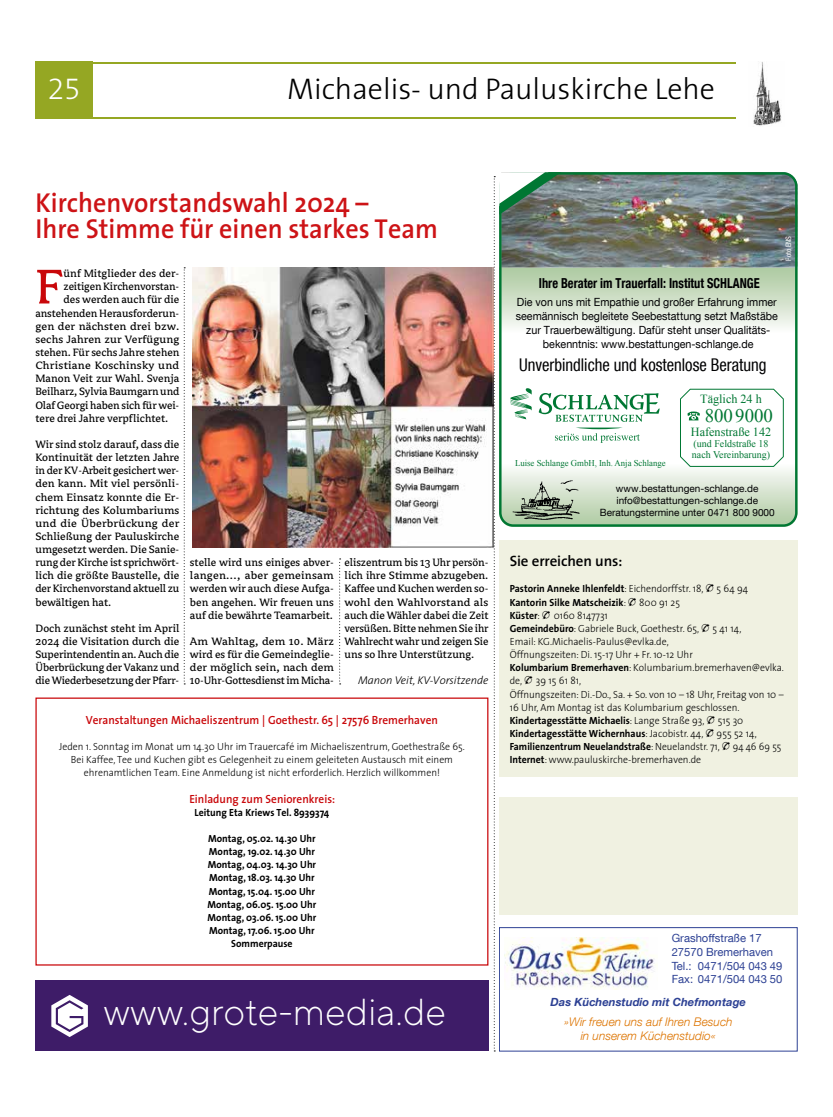
<style>
.page{position:relative;width:833px;height:1117px;background:#fff}
.page>*{position:absolute;margin:0;border:0;box-sizing:border-box;transform-origin:0 0}
.t1{font:54.12px "Avance Pro";color:#c9070a}
.t2{font:300 37.5px "TT Norms Pro";color:#fff}
.t3{font:300 30px "The Sans";color:#000}
.t4{font:30px "The Sans Light Expert";color:#fff}
.t5{font:600 27.5px/26.2px "The Sans";color:#cd1316;scale:.95 1}
.t6{font:19.12px "Times New Roman";color:#073}
.t7{font:condensed 17.5px "Helvetica Neue LT Com";color:#000002;scale:.95 1}
.t8{font:600 15px "The Sans";letter-spacing:-.01em;color:#000}
.t9{font:700 condensed 13.75px "Helvetica Neue LT Com";color:#000002;scale:.9 1}
.t10{font:12.38px "Times New Roman";color:#073}
.t11{font:11.88px/13.1px "Avance Pro";letter-spacing:-.005em;color:#000;text-align:justify}
.t12{font:11.88px/13.1px "Avance Pro";letter-spacing:-.005em;color:#000;text-align:justify;scale:1.05 1}
.t13{font:600 11.88px "The Sans";color:#c9070a;scale:.95 1}
.t14{font:italic 300 11.88px/14.4px "Helvetica Neue LT Com";color:#dd7400;text-align:center}
.t15{font:11.88px "Avance Pro";letter-spacing:.015em;color:#000;scale:1.05 1}
.t16{font:11.88px "Avance Pro";letter-spacing:-.005em;color:#000;scale:1.04 1}
.t17{font:11.25px/13.8px "Helvetica Neue LT Com";color:#000002;text-align:center;scale:.95 1}
.t18{font:11.25px/13.8px "Helvetica Neue LT Com";color:#2d4194}
.t19{font:italic 700 11.25px "Helvetica Neue LT Com";color:#2d4194}
.t20{font:italic 300 11.25px "The Sans";color:#000}
.t21{font:300 10.38px/13.1px "The Sans";color:#000;scale:.95 1}
.t22{font:700 10.38px/13.1px "The Sans";color:#000;text-align:center;scale:.95 1}
.t23{font:10.12px/11.2px "Times New Roman";color:#073}
.t24{font:10px/12px "Helvetica Neue LT Com";color:#000002;text-align:center}
.t25{font:8.88px "Times New Roman";color:#073}
.t26{font:condensed 7.5px "Helvetica Neue LT Com";color:#fff}
.s1{font-weight:700}
.s2{font-family:"European Pi Three";font-weight:400;font-size:11.25px}
</style>
<div class="page">
<div style="left:499px;top:797px;width:298px;height:117px;background:#f0f1e1"></div>
<div style="left:35px;top:62px;width:58px;height:57px;background:#95a723"></div>
<hr style="left:35px;top:62px;width:705px;height:1px;background:#95a723">
<hr style="left:35px;top:117px;width:705px;height:2px;background:#95a723">
<div style="left:735px;top:52px;width:62px;height:75px;background:#fff"></div>
<img style="left:753px;top:62px;width:28px;height:64px">
<div style="left:499px;top:539px;width:298px;height:237px;background:#f0f1e1"></div>
<svg style="left:659px;top:267px;width:138px;height:259px"></svg>
<img style="left:659px;top:175px;width:138px;height:92px">
<hr style="left:522px;top:454px;width:152px;height:1px;background:#fff">
<div style="left:680px;top:388px;width:104px;height:79px;border:1px solid #073;border-radius:10px"></div>
<svg style="left:687px;top:411px;width:13px;height:9px"></svg>
<div style="left:499px;top:927px;width:298px;height:124px;border:1px solid #2d4194"></div>
<img style="left:193px;top:267px;width:300px;height:280px">
<svg style="left:184px;top:267px;width:1px;height:417px"></svg>
<svg style="left:339px;top:558px;width:2px;height:126px"></svg>
<svg style="left:494px;top:172px;width:165px;height:879px"></svg>
<div style="left:35px;top:980px;width:453px;height:71px;background:#3e1c68"></div>
<svg style="left:51px;top:995px;width:37px;height:41px"></svg>
<div style="left:35px;top:697px;width:453px;height:268px;border:1px solid #c9070a"></div>
<h3 class="t4" style="left:48px;top:64px;width:35px">25</h3>
<h3 class="t3" style="left:287px;top:64px;width:429px">Michaelis- und Pauluskirche Lehe</h3>
<h3 class="t5" style="left:35px;top:188px;width:425px">Kirchenvorstandswahl 2024 –<br>Ihre Stimme für einen starkes Team</h3>
<p class="t26" style="left:784px;top:260px;width:26px;rotate:-90deg">Foto ENS</p>
<h1 class="t1" style="left:35px;top:257px;width:30px">F</h1>
<p class="t11" style="left:64px;top:267px;width:117px">ünf Mitglieder des der-</p>
<p class="t11" style="left:64px;top:280px;width:117px">zeitigen Kirchenvorstan-</p>
<p class="t11" style="left:64px;top:293px;width:117px">des werden auch für die</p>
<p class="t11" style="left:35px;top:306px;width:145px">anstehenden Herausforderun-</p>
<p class="t15" style="left:35px;top:319px;width:138px">gen der nächsten drei bzw.</p>
<p class="t16" style="left:35px;top:332px;width:140px">sechs Jahren zur Verfügung</p>
<p class="t11" style="left:35px;top:346px;width:145px">stehen. Für sechs Jahre stehen</p>
<p class="t15" style="left:35px;top:359px;width:138px">Christiane Koschinsky und</p>
<p class="t11" style="left:35px;top:372px;width:145px">Manon Veit zur Wahl. Svenja</p>
<p class="t11" style="left:35px;top:385px;width:145px">Beilharz, Sylvia Baumgarn und</p>
<p class="t11" style="left:35px;top:398px;width:145px">Olaf Georgi haben sich für wei-</p>
<p class="t11" style="left:35px;top:411px;width:134px">tere drei Jahre verpflichtet.</p>
<p class="t11" style="left:35px;top:438px;width:145px">Wir sind stolz darauf, dass die Kontinuität der letzten Jahre in der KV-Arbeit gesichert wer&shy;den kann. Mit viel persönli&shy;chem Einsatz konnte die Er&shy;richtung des Kolumbariums und die Überbrückung der Schließung der Pauluskirche umgesetzt werden. Die Sanie&shy;rung der Kirche ist sprichwört&shy;lich die größte Baustelle, die der Kirchenvorstand aktuell zu bewältigen hat.</p>
<p class="t11" style="left:35px;top:621px;width:145px">Doch zunächst steht im April 2024 die Visitation durch die Superintendentin an. Auch die Überbrückung der Vakanz und die Wiederbesetzung der Pfarr-</p>
<p class="t11" style="left:190px;top:556px;width:145px">stelle wird uns einiges abver&shy;langen…, aber gemeinsam werden wir auch diese Aufga&shy;ben angehen. Wir freuen uns auf die bewährte Teamarbeit.</p>
<p class="t12" style="left:190px;top:635px;width:139px">Am Wahltag, dem 10. März wird es für die Gemeindeglie&shy;der möglich sein, nach dem 10-Uhr-Gottesdienst im Micha-</p>
<p class="t11" style="left:344px;top:556px;width:145px">eliszentrum bis 13 Uhr persön&shy;lich ihre Stimme abzugeben.<br>Kaffee und Kuchen werden so&shy;wohl den Wahlvorstand als auch die Wähler dabei die Zeit versüßen. Bitte nehmen Sie ihr Wahlrecht wahr und zeigen Sie uns so Ihre Unterstützung.</p>
<p class="t20" style="left:358px;top:671px;width:132px">Manon Veit, KV-Vorsitzende</p>
<p class="t13" style="left:86px;top:709px;width:372px">Veranstaltungen Michaeliszentrum | Goethestr. 65 | 27576 Bremerhaven</p>
<p class="t21" style="left:59px;top:739px;width:428px;text-align:center">Jeden 1. Sonntag im Monat um 14.30 Uhr im Trauercafé im Michaeliszentrum, Goethestraße 65.<br>Bei Kaffee, Tee und Kuchen gibt es Gelegenheit zu einem geleiteten Austausch mit einem ehrenamtlichen Team. Eine Anmeldung ist nicht erforderlich. Herzlich willkommen!</p>
<p class="t13" style="left:189px;top:788px;width:155px">Einladung zum Seniorenkreis:</p>
<p class="t22" style="left:195px;top:805px;width:143px">Leitung Eta Kriews Tel. 8939374</p>
<p class="t22" style="left:207px;top:831px;width:116px">Montag, 05.02. 14.30 Uhr<br>Montag, 19.02. 14.30 Uhr<br>Montag, 04.03. 14.30 Uhr<br>Montag, 18.03. 14.30 Uhr<br>Montag, 15.04. 15.00 Uhr<br>Montag, 06.05. 15.00 Uhr<br>Montag, 03.06. 15.00 Uhr<br>Montag, 17.06. 15.00 Uhr<br>Sommerpause</p>
<h2 class="t2" style="left:103px;top:987px;width:344px">www.grote-media.de</h2>
<p class="t9" style="left:539px;top:275px;width:247px">Ihre Berater im Trauerfall: Institut SCHLANGE</p>
<p class="t17" style="left:516px;top:295px;width:277px">Die von uns mit Empathie und großer Erfahrung immer seemännisch begleitete Seebestattung setzt Maßstäbe zur Trauerbewältigung. Dafür steht unser Qualitäts&shy;bekenntnis: www.bestattungen-schlange.de</p>
<h3 class="t7" style="left:519px;top:354px;width:262px">Unverbindliche und kostenlose Beratung</h3>
<p class="t10" style="left:700px;top:390px;width:63px">Täglich 24 h</p>
<h3 class="t6" style="left:704px;top:402px;width:70px">800 9000</h3>
<p class="t10" style="left:691px;top:423px;width:82px">Hafenstraße 142</p>
<p class="t23" style="left:692px;top:437px;width:80px">(und Feldstraße 18 nach Vereinbarung)</p>
<p class="t25" style="left:515px;top:457px;width:152px">Luise Schlange GmbH, Inh. Anja Schlange</p>
<p class="t24" style="left:600px;top:482px;width:176px">www.bestattungen-schlange.de info@bestattungen-schlange.de<br>Beratungstermine unter 0471 800 9000</p>
<p class="t8" style="left:510px;top:548px;width:114px">Sie erreichen uns:</p>
<p class="t21" style="left:510px;top:582px;width:290px"><span class="s1">Pastorin Anneke Ihlenfeldt</span>: Eichendorffstr. 18, <span class="s2">T</span> 5 64 94<br><span class="s1">Kantorin Silke Matscheizik</span>: <span class="s2">T</span> 800 91 25<br><span class="s1">Küster</span>: <span class="s2">T</span> 0160 8147731<br><span class="s1">Gemeindebüro</span>: Gabriele Buck, Goethestr. 65, <span class="s2">T</span> 5 41 14,<br>Email: KG.Michaelis-Paulus@evlka.de,<br>Öffnungszeiten: Di. 15-17 Uhr + Fr. 10-12 Uhr<br><span class="s1">Kolumbarium Bremerhaven</span>: Kolumbarium.bremerhaven@evlka. de, <span class="s2">T</span> 39 15 61 81,<br>Öffnungszeiten: Di.-Do., Sa. + So. von 10 – 18 Uhr, Freitag von 10 – 16 Uhr, Am Montag ist das Kolumbarium geschlossen.<br><span class="s1">Kindertagesstätte Michaelis</span>: Lange Straße 93, <span class="s2">T</span> 515 30<br><span class="s1">Kindertagesstätte Wichernhaus</span>: Jacobistr. 44, <span class="s2">T</span> 955 52 14, <span class="s1">Familienzentrum Neuelandstraße</span>: Neuelandstr. 71, <span class="s2">T</span> 94 46 69 55<br><span class="s1">Internet</span>: www.pauluskirche-bremerhaven.de</p>
<p class="t18" style="left:671px;top:930px;width:112px">Grashoffstraße 17<br>27570 Bremerhaven<br>Tel.: 0471/504 043 49<br>Fax: 0471/504 043 50</p>
<p class="t19" style="left:550px;top:995px;width:197px">Das Küchenstudio mit Chefmontage</p>
<p class="t14" style="left:564px;top:1013px;width:170px">»Wir freuen uns auf Ihren Besuch in unserem Küchenstudio«</p>
</div>
